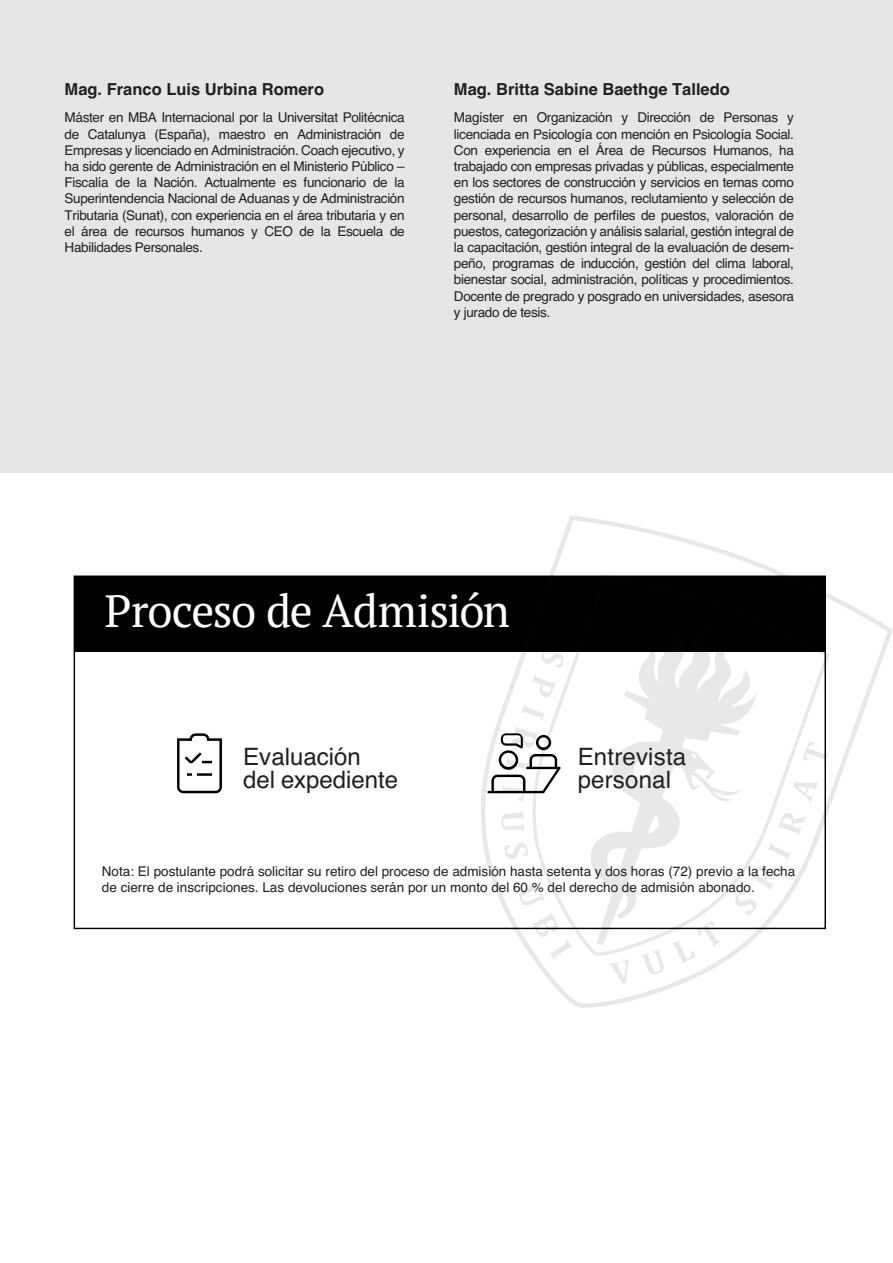
<style>
.page{position:relative;width:893px;height:1263px;background:#fff}
.page>*{position:absolute;margin:0;border:0;box-sizing:border-box;transform-origin:0 0}
.t1{font:45.45px "PT Serif";letter-spacing:-.025em;color:#fff}
.t2{font:24px/22.8px "Helvetica";color:#231f20}
.t3{font:700 16.5px "Helvetica";color:#231f20}
.t4{font:13.5px/16.2px "Helvetica";color:#231f20;text-align:justify}
</style>
<div class="page">
<div style="left:74px;top:576px;width:751px;height:76px;background:#000"></div>
<svg style="left:481px;top:515px;width:412px;height:493px"></svg>
<svg style="left:526px;top:574px;width:303px;height:385px"></svg>
<svg style="left:177px;top:733px;width:45px;height:60px"></svg>
<svg style="left:487px;top:625px;width:341px;height:359px"></svg>
<div style="left:0;top:0;width:893px;height:473px;background:#e6e6e6"></div>
<p class="t3" style="left:65px;top:76px;width:261px">Mag. Franco Luis Urbina Romero</p>
<p class="t4" style="left:65px;top:110px;width:342px">Máster en MBA Internacional por la Universitat Politécnica de Catalunya (España), maestro en Administración de Empresas y licenciado en Administración. Coach ejecutivo, y ha sido gerente de Administración en el Ministerio Público – Fiscalía de la Nación. Actualmente es funcionario de la Superintendencia Nacional de Aduanas y de Administración Tributaria (Sunat), con experiencia en el área tributaria y en el área de recursos humanos y CEO de la Escuela de Habilidades Personales.</p>
<p class="t3" style="left:454px;top:76px;width:277px">Mag. Britta Sabine Baethge Talledo</p>
<p class="t4" style="left:454px;top:110px;width:342px">Magíster en Organización y Dirección de Personas y licenciada en Psicología con mención en Psicología Social.<br>Con experiencia en el Área de Recursos Humanos, ha trabajado con empresas privadas y públicas, especialmente en los sectores de construcción y servicios en temas como gestión de recursos humanos, reclutamiento y selección de personal, desarrollo de perfiles de puestos, valoración de puestos, categorización y análisis salarial, gestión integral de la capacitación, gestión integral de la evaluación de desem&shy;peño, programas de inducción, gestión del clima laboral, bienestar social, administración, políticas y procedimientos.<br>Docente de pregrado y posgrado en universidades, asesora y jurado de tesis.</p>
<h1 class="t1" style="left:104px;top:581px;width:407px">Proceso de Admisión</h1>
<h2 class="t2" style="left:243px;top:746px;width:156px">Evaluación del expediente</h2>
<h2 class="t2" style="left:578px;top:746px;width:110px">Entrevista personal</h2>
<p class="t4" style="left:102px;top:863px;width:695px">Nota: El postulante podrá solicitar su retiro del proceso de admisión hasta setenta y dos horas (72) previo a la fecha de cierre de inscripciones. Las devoluciones serán por un monto del 60 % del derecho de admisión abonado.</p>
</div>
